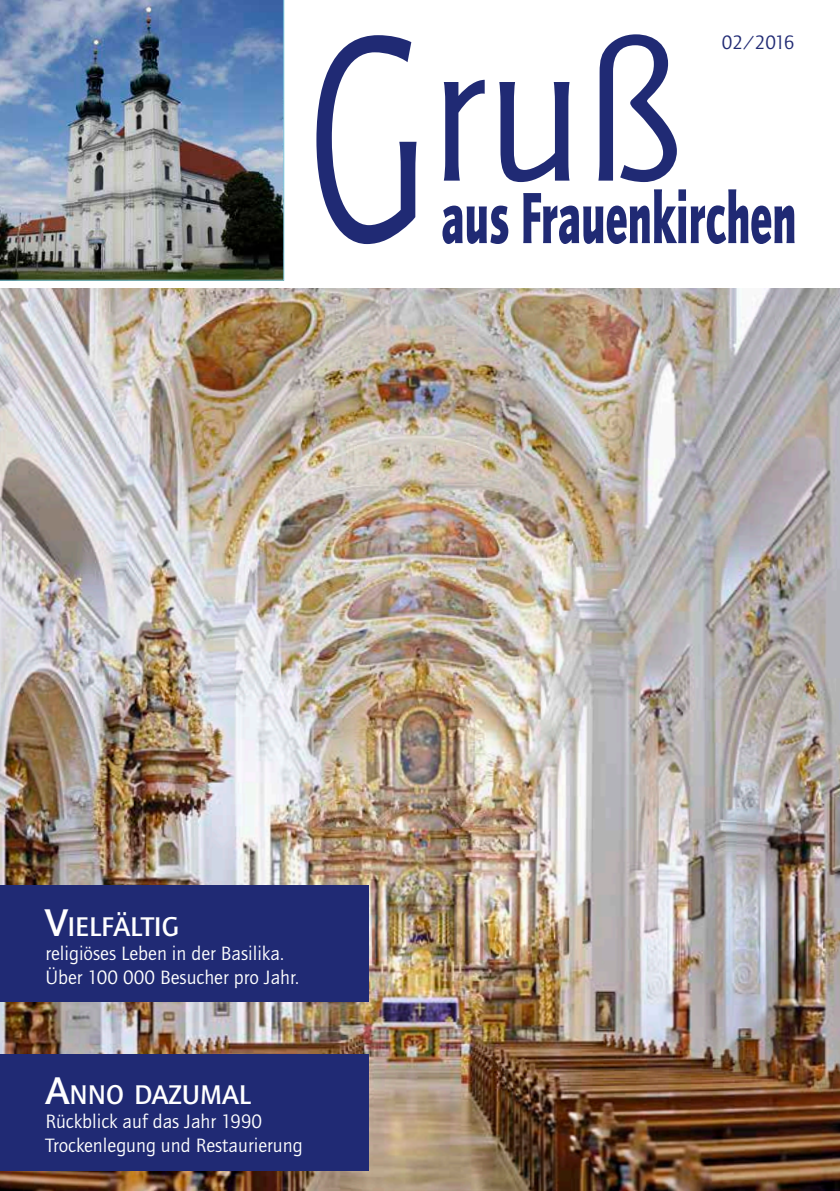
<style>
.page{position:relative;width:840px;height:1191px;background:#fff}
.page>*{position:absolute;margin:0;border:0;box-sizing:border-box;transform-origin:0 0}
.t1{font:202px "Quay Sans ITC";color:#202a74}
.t2{font:28px "Quay Sans Md ITC";color:#fff}
.t3{font:20px/24px "Quay Sans ITC";color:#fff}
.t4{font:20px "Quay Sans ITC";letter-spacing:-.03em;color:#202a74}
.s1{font-size:300px}
.s2{font-size:40px}
</style>
<div class="page">
<img style="left:0;top:0;width:284px;height:281px">
<svg style="left:442px;top:189px;width:352px;height:55px"></svg>
<img style="left:0;top:288px;width:839px;height:903px">
<div style="left:0;top:1054px;width:369px;height:117px;background:#202a74"></div>
<div style="left:0;top:885px;width:369px;height:116px;background:#202a74"></div>
<h1 class="t1" style="left:307px;top:3px;width:374px"><span class="s1">G</span>ruß</h1>
<p class="t4" style="left:721px;top:31px;width:74px">02/2016</p>
<h2 class="t2" style="left:45px;top:911px;width:135px"><span class="s2">V</span>IELFÄLTIG</h2>
<p class="t3" style="left:45px;top:942px;width:255px">religiöses Leben in der Basilika.<br>Über 100 000 Besucher pro Jahr.</p>
<h2 class="t2" style="left:45px;top:1079px;width:207px"><span class="s2">A</span>NNO DAZUMAL</h2>
<p class="t3" style="left:45px;top:1110px;width:258px">Rückblick auf das Jahr 1990<br>Trockenlegung und Restaurierung</p>
</div>
